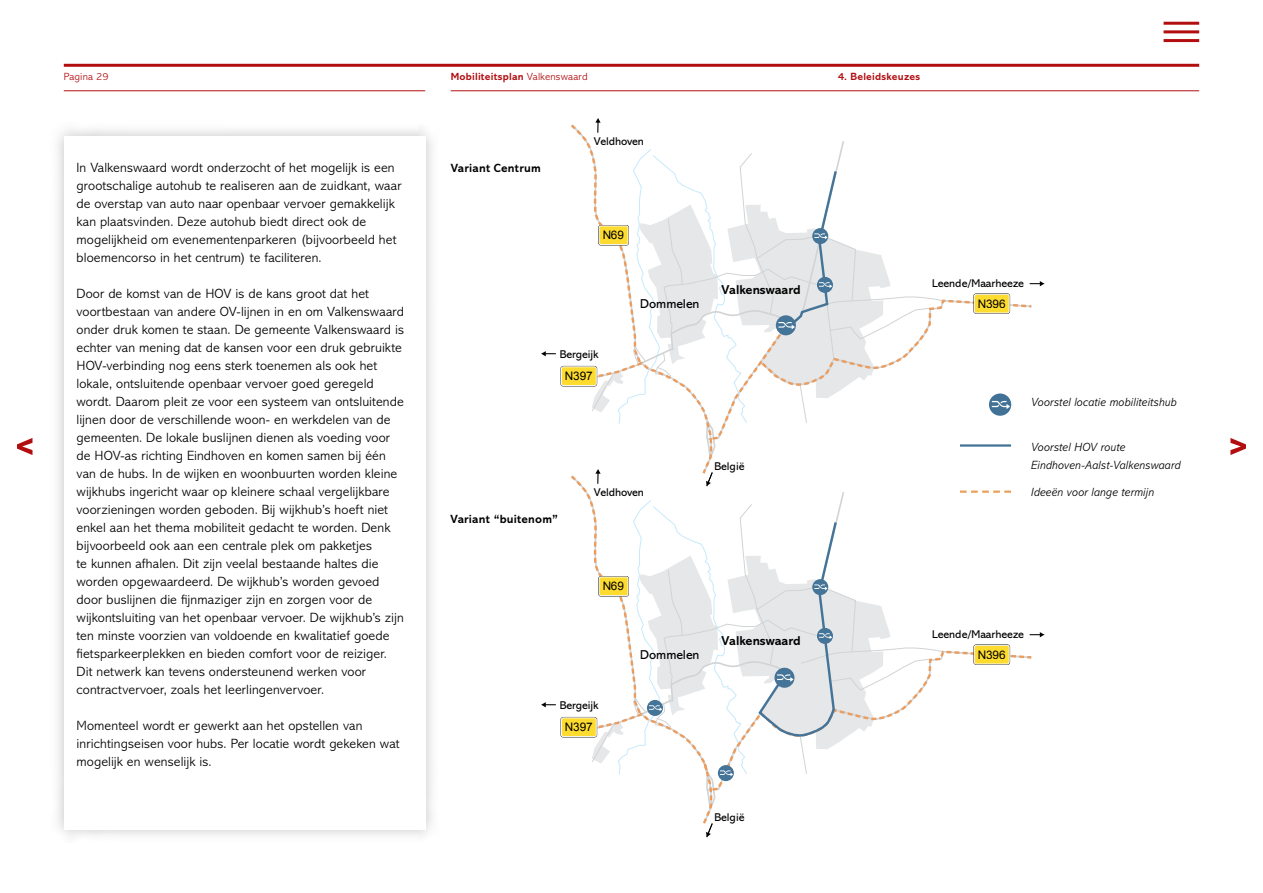
<style>
.page{position:relative;width:1263px;height:893px;background:#fff}
.page>*{position:absolute;margin:0;border:0;box-sizing:border-box;transform-origin:0 0}
.Body_Text__align_left{font:300 13.5px/18px "Abadi MT Pro";letter-spacing:.01em;color:#000}
.t1{font:700 12.9px "Abadi MT Pro";color:#000}
.t2{font:12.9px "Abadi MT Pro";color:#000}
.Body_Text__align_left-2{font:italic 300 12px/18px "Abadi MT Pro";letter-spacing:.01em;color:#000}
.Body_Text__align_left-3{font:700 12px "Abadi MT Pro";letter-spacing:.015em;color:#000}
.t3{font:11.85px "Arial";color:#000}
.t4{font:11.7px "Arial";color:#000}
.t5{font:11.4px "Abadi MT Pro";color:#000}
.t6{font:700 10.5px "Abadi MT Pro";letter-spacing:.02em;color:#b20e10}
.t7{font:300 10.5px "Abadi MT Pro";letter-spacing:.01em;color:#b20e10}
.s1{font-weight:300}
</style>
<div class="page">
<svg style="left:541px;top:351px;width:15px;height:5px"></svg>
<div style="left:561px;top:367px;width:35px;height:19px;background:#fedc2f;border-radius:2px"></div>
<div style="left:561px;top:366px;width:36px;height:20px;border:1px solid #fff;border-radius:2px"></div>
<div style="left:561px;top:718px;width:35px;height:19px;background:#fedc2f;border-radius:2px"></div>
<div style="left:561px;top:717px;width:36px;height:20px;border:1px solid #fff;border-radius:2px"></div>
<svg style="left:541px;top:702px;width:15px;height:5px"></svg>
<div style="left:49px;top:122px;width:390px;height:721px;background:#4d4d4f;opacity:.3"></div>
<div style="left:64px;top:136px;width:361px;height:693px;background:#fff"></div>
<svg style="left:568px;top:118px;width:476px;height:719px"></svg>
<hr style="left:960px;top:444px;width:51px;height:3px;background:#417296">
<hr style="left:64px;top:64px;width:1135px;height:3px;background:#b20e10">
<hr style="left:64px;top:90px;width:361px;height:1px;background:#b20e10">
<hr style="left:451px;top:90px;width:748px;height:1px;background:#b20e10">
<svg style="left:17px;top:438px;width:15px;height:17px"></svg>
<svg style="left:1230px;top:438px;width:16px;height:17px"></svg>
<hr style="left:1163px;top:22px;width:36px;height:3px;background:#b20e10">
<hr style="left:1163px;top:30px;width:36px;height:3px;background:#b20e10">
<hr style="left:1163px;top:39px;width:36px;height:3px;background:#b20e10">
<p class="t7" style="left:64px;top:71px;width:46px">Pagina 29</p>
<p class="t6" style="left:451px;top:70px;width:138px">Mobiliteitsplan <span class="s1">Valkenswaard</span></p>
<p class="t6" style="left:838px;top:70px;width:84px">4. Beleidskeuzes</p>
<p class="t5" style="left:594px;top:134px;width:51px">Veldhoven</p>
<p class="Body_Text__align_left" style="left:77px;top:159px;width:320px">In Valkenswaard wordt onderzocht of het mogelijk is een</p>
<p class="Body_Text__align_left-3" style="left:451px;top:161px;width:92px">Variant Centrum</p>
<p class="Body_Text__align_left" style="left:77px;top:177px;width:327px">grootschalige autohub te realiseren aan de zuidkant, waar de overstap van auto naar openbaar vervoer gemakkelijk kan plaatsvinden. Deze autohub biedt direct ook de mogelijkheid om evenementenparkeren (bijvoorbeeld het bloemencorso in het centrum) te faciliteren.</p>
<p class="Body_Text__align_left" style="left:77px;top:285px;width:329px">Door de komst van de HOV is de kans groot dat het voortbestaan van andere OV-lijnen in en om Valkenswaard onder druk komen te staan. De gemeente Valkenswaard is echter van mening dat de kansen voor een druk gebruikte HOV-verbinding nog eens sterk toenemen als ook het lokale, ontsluitende openbaar vervoer goed geregeld wordt. Daarom pleit ze voor een systeem van ontsluitende lijnen door de verschillende woon- en werkdelen van de gemeenten. De lokale buslijnen dienen als voeding voor de HOV-as richting Eindhoven en komen samen bij één van de hubs. In de wijken en woonbuurten worden kleine wijkhubs ingericht waar op kleinere schaal vergelijkbare voorzieningen worden geboden. Bij wijkhub’s hoeft niet enkel aan het thema mobiliteit gedacht te worden. Denk bijvoorbeeld ook aan een centrale plek om pakketjes<br>te kunnen afhalen. Dit zijn veelal bestaande haltes die worden opgewaardeerd. De wijkhub’s worden gevoed door buslijnen die fijnmaziger zijn en zorgen voor de wijkontsluiting van het openbaar vervoer. De wijkhub’s zijn ten minste voorzien van voldoende en kwalitatief goede fietsparkeerplekken en bieden comfort voor de reiziger.<br>Dit netwerk kan tevens ondersteunend werken voor contractvervoer, zoals het leerlingenvervoer.</p>
<p class="Body_Text__align_left" style="left:77px;top:717px;width:325px">Momenteel wordt er gewerkt aan het opstellen van inrichtingseisen voor hubs. Per locatie wordt gekeken wat mogelijk en wenselijk is.</p>
<p class="t4" style="left:602px;top:227px;width:23px">N69</p>
<p class="t2" style="left:640px;top:296px;width:61px">Dommelen</p>
<p class="t5" style="left:560px;top:348px;width:41px">Bergeijk</p>
<p class="t3" style="left:565px;top:368px;width:30px">N397</p>
<p class="t5" style="left:594px;top:485px;width:51px">Veldhoven</p>
<p class="Body_Text__align_left-3" style="left:451px;top:512px;width:109px">Variant “buitenom”</p>
<p class="t4" style="left:602px;top:578px;width:23px">N69</p>
<p class="t2" style="left:640px;top:647px;width:61px">Dommelen</p>
<p class="t5" style="left:560px;top:699px;width:41px">Bergeijk</p>
<p class="t3" style="left:565px;top:719px;width:30px">N397</p>
<p class="t1" style="left:721px;top:282px;width:81px">Valkenswaard</p>
<p class="t5" style="left:714px;top:459px;width:32px">België</p>
<p class="t1" style="left:721px;top:633px;width:81px">Valkenswaard</p>
<p class="t5" style="left:714px;top:810px;width:32px">België</p>
<p class="t5" style="left:932px;top:277px;width:93px">Leende/Maarheeze</p>
<p class="t3" style="left:977px;top:296px;width:30px">N396</p>
<p class="Body_Text__align_left-2" style="left:1031px;top:393px;width:147px">Voorstel locatie mobiliteitshub</p>
<p class="Body_Text__align_left-2" style="left:1031px;top:438px;width:151px">Voorstel HOV route<br>Eindhoven-Aalst-Valkenswaard</p>
<p class="Body_Text__align_left-2" style="left:1031px;top:483px;width:124px">Ideeën voor lange termijn</p>
<p class="t5" style="left:932px;top:628px;width:93px">Leende/Maarheeze</p>
<p class="t3" style="left:977px;top:647px;width:30px">N396</p>
</div>
